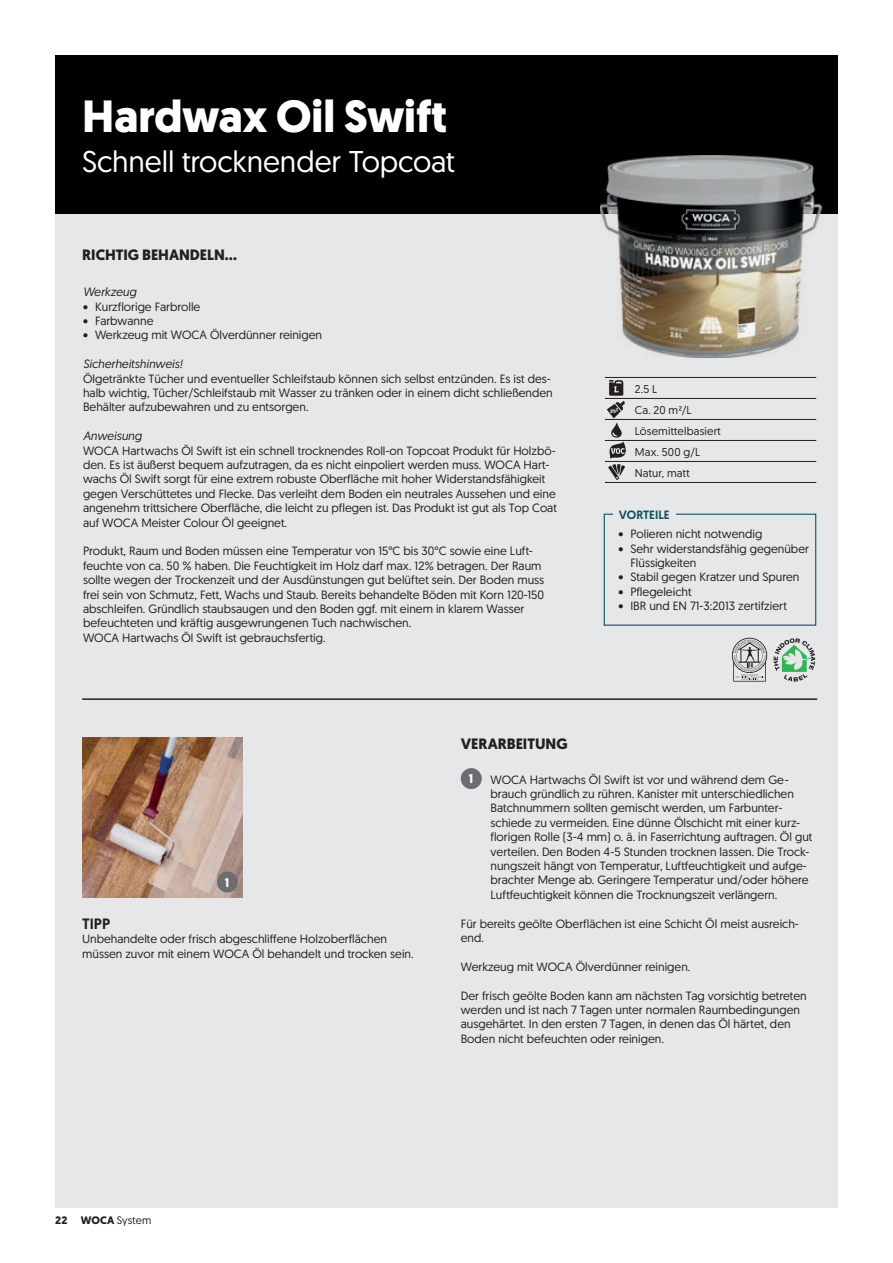
<style>
.page{position:relative;width:893px;height:1263px;background:#fff}
.page>*{position:absolute;margin:0;border:0;box-sizing:border-box;transform-origin:0 0}
.t1{font:700 45px "Geomanist";letter-spacing:-.005em;color:#fff}
.t2{font:30px "Geomanist";letter-spacing:-.005em;color:#fff}
.t3{font:700 15px "Geomanist";color:#231f20}
.t4{font:500 15px "Geomanist";color:#231f20}
.t5{font:700 12.45px "Geomanist";color:#fff}
.t6{font:12px/14.4px "Geomanist";color:#231f20}
.t7{font:italic 12px "Geomanist";color:#231f20}
.t8{font:500 12px "Geomanist";color:#135262}
.t9{font:11.25px/21px "Geomanist";letter-spacing:.015em;color:#231f20}
.t10{font:700 10.8px "Geomanist";letter-spacing:.015em;color:#231f20}
.s1{font-weight:400}
</style>
<div class="page">
<div style="left:55px;top:55px;width:783px;height:1153px;background:#e6e7e9"></div>
<div style="left:55px;top:55px;width:783px;height:159px;background:#010101"></div>
<img style="left:82px;top:737px;width:161px;height:161px">
<img style="left:600px;top:156px;width:221px;height:202px">
<hr style="left:82px;top:698px;width:735px;height:2px;background:#231f20">
<div style="left:217px;top:871px;width:21px;height:21px;background:#6c6d70;border-radius:50%"></div>
<svg style="left:732px;top:638px;width:35px;height:44px"></svg>
<svg style="left:773px;top:638px;width:42px;height:44px"></svg>
<hr style="left:605px;top:377px;width:211px;height:1px;background:#231f20">
<hr style="left:605px;top:398px;width:211px;height:1px;background:#231f20">
<hr style="left:605px;top:419px;width:211px;height:1px;background:#231f20">
<hr style="left:605px;top:440px;width:211px;height:1px;background:#231f20">
<hr style="left:605px;top:461px;width:211px;height:1px;background:#231f20">
<hr style="left:605px;top:482px;width:211px;height:1px;background:#231f20">
<svg style="left:607px;top:380px;width:19px;height:100px"></svg>
<div style="left:604px;top:514px;width:212px;height:112px;border:1px solid #135262"></div>
<div style="left:613px;top:505px;width:63px;height:18px;background:#e6e7e9"></div>
<div style="left:461px;top:768px;width:21px;height:21px;background:#6c6d70;border-radius:50%"></div>
<h1 class="t1" style="left:82px;top:100px;width:367px">Hardwax Oil Swift</h1>
<h2 class="t2" style="left:82px;top:151px;width:374px">Schnell trocknender Topcoat</h2>
<p class="t3" style="left:82px;top:249px;width:156px">RICHTIG BEHANDELN…</p>
<p class="t7" style="left:83px;top:285px;width:55px">Werkzeug</p>
<p class="t6" style="left:83px;top:301px;width:119px">• Kurzflorige Farbrolle</p>
<p class="t6" style="left:83px;top:315px;width:72px">• Farbwanne</p>
<p class="t6" style="left:83px;top:329px;width:241px">• Werkzeug mit WOCA Ölverdünner reinigen</p>
<p class="t7" style="left:83px;top:357px;width:101px">Sicherheitshinweis!</p>
<p class="t6" style="left:83px;top:373px;width:471px">Ölgetränkte Tücher und eventueller Schleifstaub können sich selbst entzünden. Es ist des&shy;halb wichtig, Tücher/Schleifstaub mit Wasser zu tränken oder in einem dicht schließenden<br>Behälter aufzubewahren und zu entsorgen.</p>
<p class="t7" style="left:83px;top:429px;width:60px">Anweisung</p>
<p class="t6" style="left:83px;top:445px;width:475px">WOCA Hartwachs Öl Swift ist ein schnell trocknendes Roll-on Topcoat Produkt für Holzbö&shy;den. Es ist äußerst bequem aufzutragen, da es nicht einpoliert werden muss. WOCA Hart&shy;wachs Öl Swift sorgt für eine extrem robuste Oberfläche mit hoher Widerstandsfähigkeit gegen Verschüttetes und Flecke. Das verleiht dem Boden ein neutrales Aussehen und eine angenehm trittsichere Oberfläche, die leicht zu pflegen ist. Das Produkt ist gut als Top Coat auf WOCA Meister Colour Öl geeignet.</p>
<p class="t6" style="left:83px;top:545px;width:463px">Produkt, Raum und Boden müssen eine Temperatur von 15°C bis 30°C sowie eine Luft&shy;feuchte von ca. 50 % haben. Die Feuchtigkeit im Holz darf max. 12% betragen. Der Raum sollte wegen der Trockenzeit und der Ausdünstungen gut belüftet sein. Der Boden muss frei sein von Schmutz, Fett, Wachs und Staub. Bereits behandelte Böden mit Korn 120-150 abschleifen. Gründlich staubsaugen und den Boden ggf. mit einem in klarem Wasser befeuchteten und kräftig ausgewrungenen Tuch nachwischen.<br>WOCA Hartwachs Öl Swift ist gebrauchsfertig.</p>
<p class="t9" style="left:635px;top:380px;width:88px">2.5 L<br>Ca. 20 m²/L<br>Lösemittelbasiert<br>Max. 500 g/L<br>Natur, matt</p>
<p class="t8" style="left:619px;top:510px;width:52px">VORTEILE</p>
<p class="t6" style="left:618px;top:528px;width:145px">• Polieren nicht notwendig</p>
<p class="t6" style="left:630px;top:543px;width:180px;text-indent:-12px">• Sehr widerstandsfähig gegenüber<br>Flüssigkeiten</p>
<p class="t6" style="left:618px;top:571px;width:183px">• Stabil gegen Kratzer und Spuren</p>
<p class="t6" style="left:618px;top:586px;width:75px">• Pflegeleicht</p>
<p class="t6" style="left:618px;top:600px;width:170px">• IBR und EN 71-3:2013 zertifziert</p>
<p class="t5" style="left:225px;top:878px;width:6px">1</p>
<p class="t4" style="left:82px;top:918px;width:30px">TIPP</p>
<p class="t6" style="left:82px;top:933px;width:333px">Unbehandelte oder frisch abgeschliffene Holzoberflächen müssen zuvor mit einem WOCA Öl behandelt und trocken sein.</p>
<p class="t3" style="left:461px;top:738px;width:108px">VERARBEITUNG</p>
<p class="t5" style="left:469px;top:774px;width:6px">1</p>
<p class="t6" style="left:491px;top:774px;width:323px">WOCA Hartwachs Öl Swift ist vor und während dem Ge&shy;brauch gründlich zu rühren. Kanister mit unterschiedlichen Batchnummern sollten gemischt werden, um Farbunter&shy;schiede zu vermeiden. Eine dünne Ölschicht mit einer kurz&shy;florigen Rolle (3-4 mm) o. ä. in Faserrichtung auftragen. Öl gut verteilen. Den Boden 4-5 Stunden trocknen lassen. Die Trock&shy;nungszeit hängt von Temperatur, Luftfeuchtigkeit und aufge&shy;brachter Menge ab. Geringere Temperatur und/oder höhere Luftfeuchtigkeit können die Trocknungszeit verlängern.</p>
<p class="t6" style="left:461px;top:918px;width:340px">Für bereits geölte Oberflächen ist eine Schicht Öl meist ausreich&shy;end.</p>
<p class="t6" style="left:461px;top:961px;width:231px">Werkzeug mit WOCA Ölverdünner reinigen.</p>
<p class="t6" style="left:461px;top:990px;width:347px">Der frisch geölte Boden kann am nächsten Tag vorsichtig betreten werden und ist nach 7 Tagen unter normalen Raumbedingungen ausgehärtet. In den ersten 7 Tagen, in denen das Öl härtet, den Boden nicht befeuchten oder reinigen.</p>
<p class="t10" style="left:55px;top:1217px;width:98px">22 WOCA <span class="s1">System</span></p>
</div>
